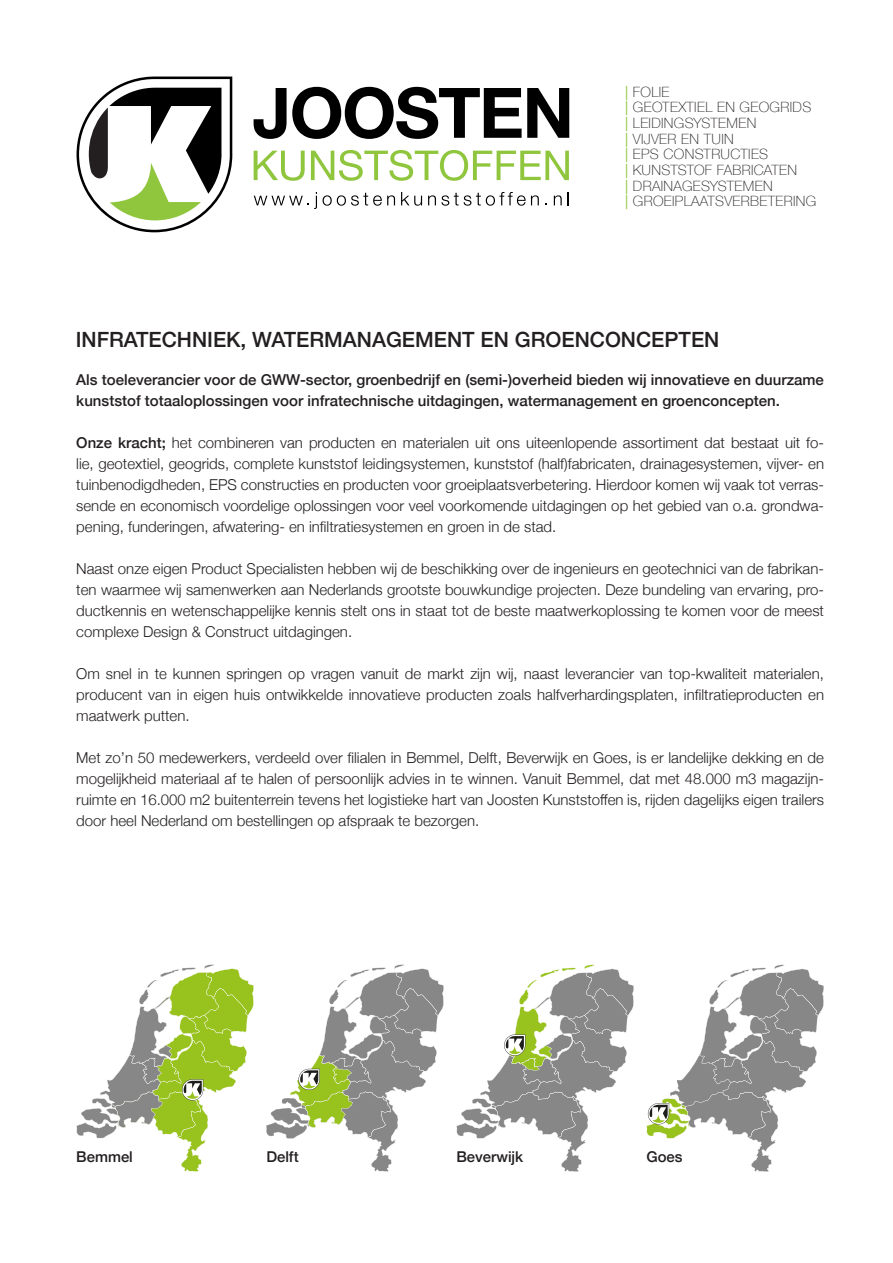
<style>
.page{position:relative;width:893px;height:1263px;background:#fff}
.page>*{position:absolute;margin:0;border:0;box-sizing:border-box;transform-origin:0 0}
.t1{font:500 21px "Helvetica Neue";color:#231f20}
.t2{font:300 15px/21px "Helvetica Neue";color:#231f20;text-align:justify}
.t3{font:500 15px/21px "Helvetica Neue";color:#231f20}
.t4{font:500 14.85px "Helvetica Neue";color:#231f20}
.t5{font:100 14.25px/15.6px "Helvetica Neue";letter-spacing:.025em;color:#231f20}
.s1{font-weight:400;color:#8fc63e}
.s2{font-weight:500}
</style>
<div class="page">
<svg style="left:254px;top:87px;width:315px;height:52px"></svg>
<svg style="left:254px;top:151px;width:51px;height:30px"></svg>
<svg style="left:311px;top:150px;width:258px;height:31px"></svg>
<svg style="left:77px;top:77px;width:155px;height:155px"></svg>
<svg style="left:254px;top:192px;width:63px;height:17px"></svg>
<svg style="left:323px;top:193px;width:72px;height:13px"></svg>
<svg style="left:401px;top:192px;width:21px;height:14px"></svg>
<svg style="left:428px;top:192px;width:111px;height:14px"></svg>
<svg style="left:554px;top:195px;width:8px;height:10px"></svg>
<svg style="left:568px;top:192px;width:1px;height:13px"></svg>
<svg style="left:76px;top:964px;width:178px;height:208px"></svg>
<svg style="left:266px;top:964px;width:178px;height:208px"></svg>
<svg style="left:456px;top:964px;width:178px;height:208px"></svg>
<svg style="left:646px;top:964px;width:178px;height:208px"></svg>
<p class="t5" style="left:625px;top:83px;width:193px"><span class="s1">|</span> FOLIE<br><span class="s1">|</span> GEOTEXTIEL EN GEOGRIDS <span class="s1">|</span> LEIDINGSYSTEMEN<br><span class="s1">|</span> VIJVER EN TUIN<br><span class="s1">|</span> EPS CONSTRUCTIES<br><span class="s1">|</span> KUNSTSTOF FABRICATEN<br><span class="s1">|</span> DRAINAGESYSTEMEN<br><span class="s1">|</span> GROEIPLAATSVERBETERING</p>
<h1 class="t1" style="left:76px;top:322px;width:645px">INFRATECHNIEK, WATERMANAGEMENT EN GROENCONCEPTEN</h1>
<p class="t3" style="left:76px;top:367px;width:749px">Als toeleverancier voor de GWW-sector, groenbedrijf en (semi-)overheid bieden wij innovatieve en duurzame kunststof totaaloplossingen voor infratechnische uitdagingen, watermanagement en groenconcepten.</p>
<p class="t2" style="left:76px;top:431px;width:749px"><span class="s2">Onze kracht;</span> het combineren van producten en materialen uit ons uiteenlopende assortiment dat bestaat uit fo&shy;lie, geotextiel, geogrids, complete kunststof leidingsystemen, kunststof (half)fabricaten, drainagesystemen, vijver- en tuinbenodigdheden, EPS constructies en producten voor groeiplaatsverbetering. Hierdoor komen wij vaak tot verras&shy;sende en economisch voordelige oplossingen voor veel voorkomende uitdagingen op het gebied van o.a. grondwa&shy;pening, funderingen, afwatering- en infiltratiesystemen en groen in de stad.</p>
<p class="t2" style="left:76px;top:557px;width:749px">Naast onze eigen Product Specialisten hebben wij de beschikking over de ingenieurs en geotechnici van de fabrikan&shy;ten waarmee wij samenwerken aan Nederlands grootste bouwkundige projecten. Deze bundeling van ervaring, pro&shy;ductkennis en wetenschappelijke kennis stelt ons in staat tot de beste maatwerkoplossing te komen voor de meest complexe Design &amp; Construct uitdagingen.</p>
<p class="t2" style="left:76px;top:662px;width:749px">Om snel in te kunnen springen op vragen vanuit de markt zijn wij, naast leverancier van top-kwaliteit materialen, producent van in eigen huis ontwikkelde innovatieve producten zoals halfverhardingsplaten, infiltratieproducten en maatwerk putten.</p>
<p class="t2" style="left:76px;top:746px;width:749px">Met zo’n 50 medewerkers, verdeeld over filialen in Bemmel, Delft, Beverwijk en Goes, is er landelijke dekking en de mogelijkheid materiaal af te halen of persoonlijk advies in te winnen. Vanuit Bemmel, dat met 48.000 m3 magazijn&shy;ruimte en 16.000 m2 buitenterrein tevens het logistieke hart van Joosten Kunststoffen is, rijden dagelijks eigen trailers door heel Nederland om bestellingen op afspraak te bezorgen.</p>
<p class="t4" style="left:76px;top:1144px;width:58px">Bemmel</p>
<p class="t4" style="left:266px;top:1145px;width:34px">Delft</p>
<p class="t4" style="left:456px;top:1145px;width:68px">Beverwijk</p>
<p class="t4" style="left:646px;top:1145px;width:38px">Goes</p>
</div>
